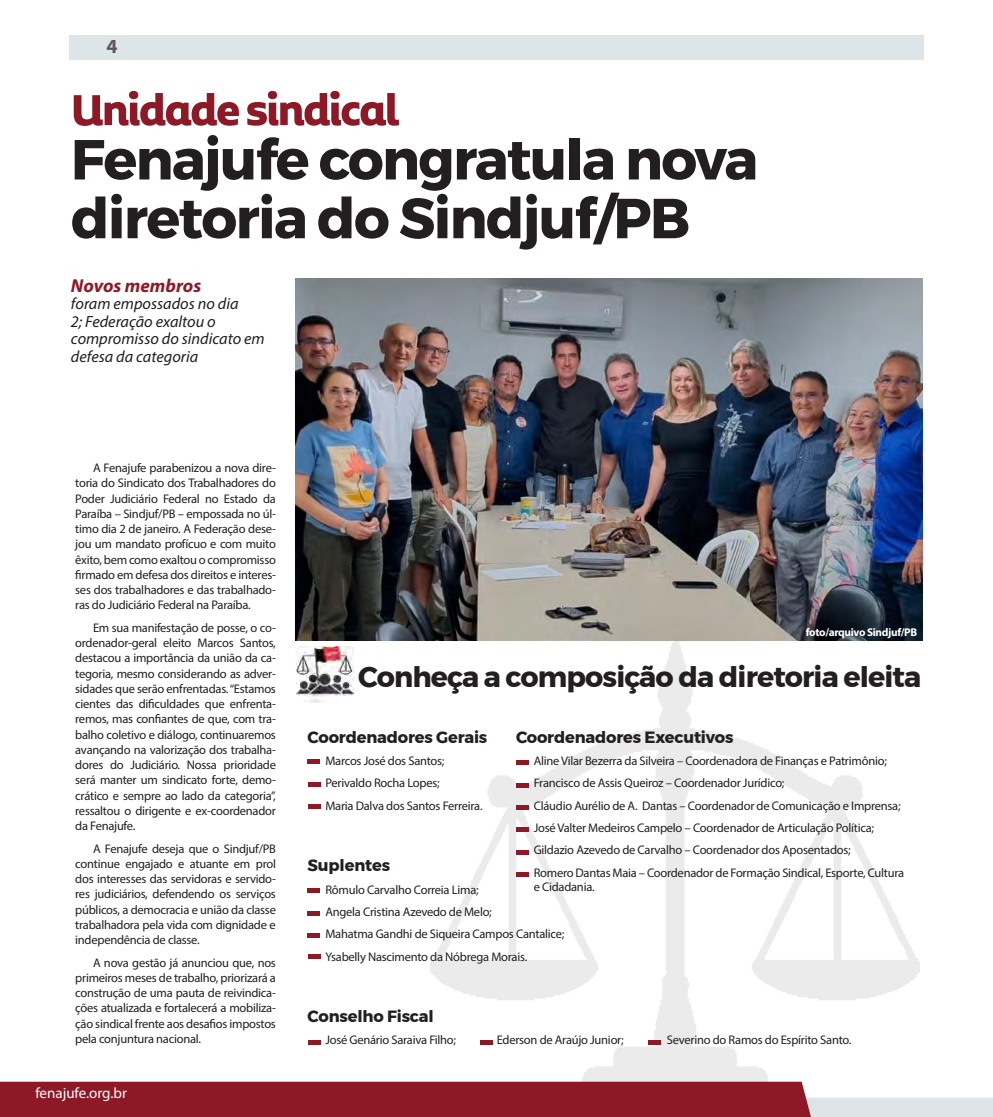
<style>
.page{position:relative;width:993px;height:1117px;background:#fff}
.page>*{position:absolute;margin:0;border:0;box-sizing:border-box;transform-origin:0 0}
.t1{font:700 56.25px/58.8px "Montserrat";letter-spacing:-.03em;color:#231f20}
.t2{font:700 51.25px "Aalto Sans Essential Alt";letter-spacing:-.04em;color:#8d1926}
.t3{font:700 28.5px "Montserrat";letter-spacing:-.03em;color:#231f20}
.t4{font:700 20px "Myriad Pro";color:#5d575a}
.t5{font:italic 700 18.75px "Myriad Pro";color:#8d1926}
.t6{font:italic 16.25px/17.5px "Myriad Pro";color:#231f20}
.t7{font:700 16.25px "Montserrat";letter-spacing:-.01em;color:#231f20}
.t8{font:15px "Myriad Pro";color:#fff}
.t9{font:12.5px/15.2px "Myriad Pro";letter-spacing:-.02em;color:#231f20;text-align:justify}
.t10{font:700 11.25px "Myriad Pro";letter-spacing:-.03em;color:#fff}
</style>
<div class="page">
<svg style="left:0;top:1081px;width:992px;height:35px;background:#a0444f"></svg>
<div style="left:69px;top:35px;width:854px;height:25px;background:#dde5e8"></div>
<img style="left:430px;top:641px;width:489px;height:440px">
<img style="left:295px;top:278px;width:626px;height:362px">
<hr style="left:308px;top:759px;width:12px;height:4px;background:#8d1926">
<hr style="left:308px;top:782px;width:12px;height:4px;background:#8d1926">
<hr style="left:308px;top:804px;width:12px;height:4px;background:#8d1926">
<hr style="left:516px;top:760px;width:12px;height:4px;background:#8d1926">
<hr style="left:516px;top:783px;width:13px;height:4px;background:#8d1926">
<hr style="left:516px;top:805px;width:13px;height:4px;background:#8d1926">
<hr style="left:516px;top:827px;width:12px;height:4px;background:#8d1926">
<svg style="left:516px;top:849px;width:13px;height:4px"></svg>
<hr style="left:516px;top:872px;width:13px;height:4px;background:#8d1926">
<hr style="left:307px;top:888px;width:12px;height:4px;background:#8d1926">
<svg style="left:308px;top:911px;width:12px;height:3px"></svg>
<hr style="left:308px;top:933px;width:12px;height:4px;background:#8d1926">
<hr style="left:308px;top:954px;width:12px;height:4px;background:#8d1926">
<svg style="left:308px;top:1040px;width:13px;height:3px"></svg>
<svg style="left:480px;top:1039px;width:13px;height:4px"></svg>
<svg style="left:648px;top:1039px;width:12px;height:4px"></svg>
<img style="left:296px;top:646px;width:58px;height:56px">
<h3 class="t4" style="left:106px;top:33px;width:13px">4</h3>
<p class="t2" style="left:71px;top:81px;width:330px">Unidade sindical</p>
<p class="t1" style="left:71px;top:130px;width:688px">Fenajufe congratula nova diretoria do Sindjuf/PB</p>
<p class="t5" style="left:71px;top:273px;width:132px">Novos membros</p>
<p class="t6" style="left:71px;top:294px;width:195px">foram empossados no dia<br>2; Federação exaltou o compromisso do sindicato em defesa da categoria</p>
<p class="t9" style="left:75px;top:460px;width:202px;text-indent:18px">A Fenajufe parabenizou a nova dire&shy;toria do Sindicato dos Trabalhadores do Poder Judiciário Federal no Estado da Paraíba – Sindjuf/PB – empossada no úl&shy;timo dia 2 de janeiro. A Federação dese&shy;jou um mandato profícuo e com muito êxito, bem como exaltou o compromisso firmado em defesa dos direitos e interes&shy;ses dos trabalhadores e das trabalhado&shy;ras do Judiciário Federal na Paraíba.</p>
<p class="t9" style="left:75px;top:619px;width:202px;text-indent:18px">Em sua manifestação de posse, o co&shy;ordenador-geral eleito Marcos Santos, destacou a importância da união da ca&shy;tegoria, mesmo considerando as adver&shy;sidades que serão enfrentadas. “Estamos cientes das dificuldades que enfrenta&shy;remos, mas confiantes de que, com tra&shy;balho coletivo e diálogo, continuaremos avançando na valorização dos trabalha&shy;dores do Judiciário. Nossa prioridade será manter um sindicato forte, demo&shy;crático e sempre ao lado da categoria”, ressaltou o dirigente e ex-coordenador da Fenajufe.</p>
<p class="t9" style="left:75px;top:840px;width:202px;text-indent:18px">A Fenajufe deseja que o Sindjuf/PB continue engajado e atuante em prol dos interesses das servidoras e servido&shy;res judiciários, defendendo os serviços públicos, a democracia e união da classe trabalhadora pela vida com dignidade e independência de classe.</p>
<p class="t9" style="left:75px;top:954px;width:202px;text-indent:18px">A nova gestão já anunciou que, nos primeiros meses de trabalho, priorizará a construção de uma pauta de reivindica&shy;ções atualizada e fortalecerá a mobiliza&shy;ção sindical frente aos desafios impostos pela conjuntura nacional.</p>
<p class="t8" style="left:35px;top:1083px;width:93px">fenajufe.org.br</p>
<p class="t10" style="left:805px;top:624px;width:113px">foto/arquivo Sindjuf/PB</p>
<p class="t3" style="left:358px;top:654px;width:564px">Conheça a composição da diretoria eleita</p>
<p class="t7" style="left:307px;top:723px;width:181px">Coordenadores Gerais</p>
<p class="t9" style="left:325px;top:752px;width:121px">Marcos José dos Santos;</p>
<p class="t9" style="left:325px;top:775px;width:116px">Perivaldo Rocha Lopes;</p>
<p class="t9" style="left:325px;top:797px;width:159px">Maria Dalva dos Santos Ferreira.</p>
<p class="t7" style="left:516px;top:723px;width:219px">Coordenadores Executivos</p>
<p class="t9" style="left:533px;top:752px;width:354px">Aline Vilar Bezerra da Silveira – Coordenadora de Finanças e Patrimônio;</p>
<p class="t9" style="left:533px;top:775px;width:252px">Francisco de Assis Queiroz – Coordenador Jurídico;</p>
<p class="t9" style="left:533px;top:797px;width:368px">Cláudio Aurélio de A. Dantas – Coordenador de Comunicação e Imprensa;</p>
<p class="t9" style="left:533px;top:819px;width:342px">José Valter Medeiros Campelo – Coordenador de Articulação Política;</p>
<p class="t9" style="left:533px;top:842px;width:318px">Gildazio Azevedo de Carvalho – Coordenador dos Aposentados;</p>
<p class="t9" style="left:533px;top:864px;width:372px">Romero Dantas Maia – Coordenador de Formação Sindical, Esporte, Cultura</p>
<p class="t9" style="left:533px;top:879px;width:62px">e Cidadania.</p>
<p class="t7" style="left:307px;top:852px;width:84px">Suplentes</p>
<p class="t9" style="left:325px;top:881px;width:155px">Rômulo Carvalho Correia Lima;</p>
<p class="t9" style="left:325px;top:903px;width:168px">Angela Cristina Azevedo de Melo;</p>
<p class="t9" style="left:325px;top:926px;width:240px">Mahatma Gandhi de Siqueira Campos Cantalice;</p>
<p class="t9" style="left:325px;top:948px;width:203px">Ysabelly Nascimento da Nóbrega Morais.</p>
<p class="t7" style="left:307px;top:1002px;width:127px">Conselho Fiscal</p>
<p class="t9" style="left:325px;top:1031px;width:132px">José Genário Saraiva Filho;</p>
<p class="t9" style="left:496px;top:1031px;width:128px">Ederson de Araújo Junior;</p>
<p class="t9" style="left:666px;top:1031px;width:186px">Severino do Ramos do Espírito Santo.</p>
</div>
